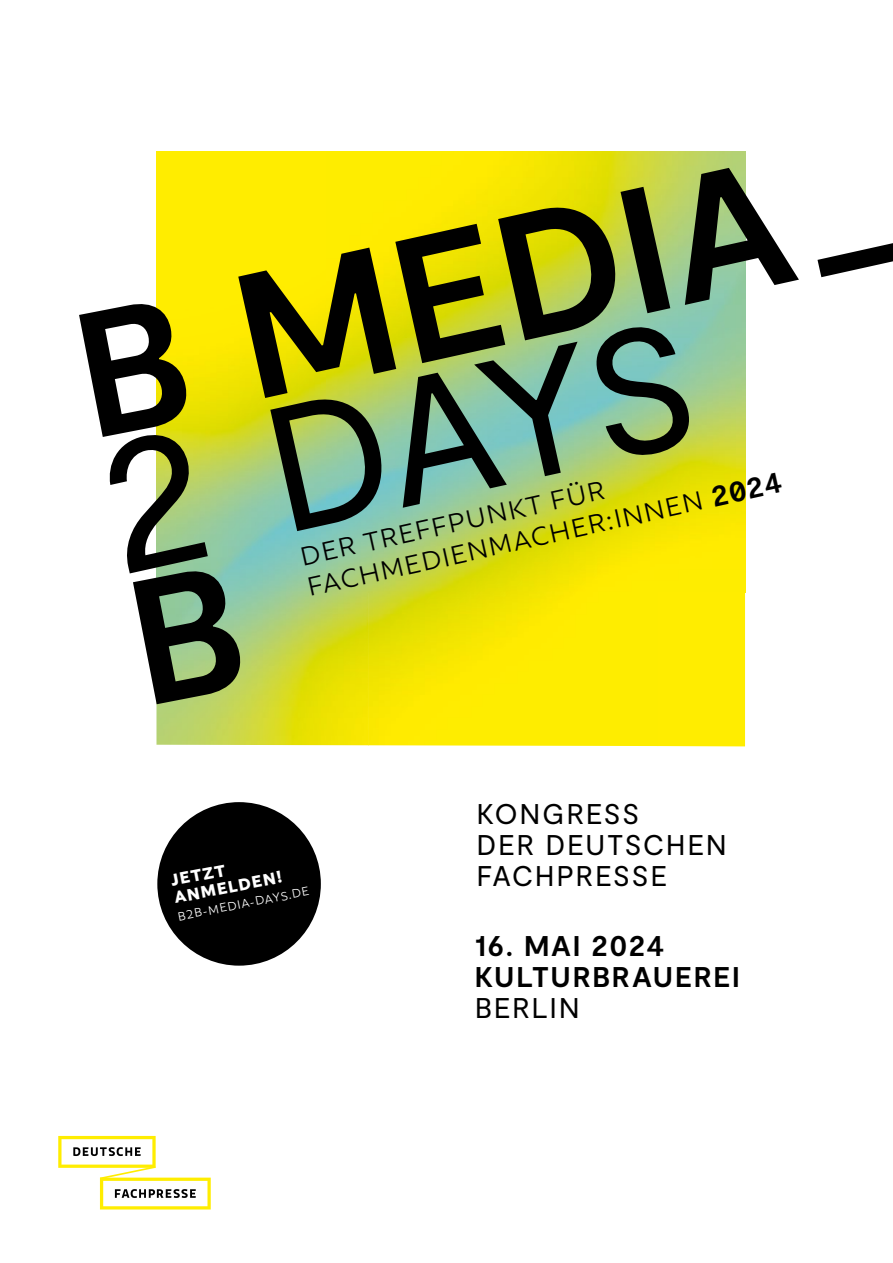
<style>
.page{position:relative;width:893px;height:1263px;background:#fff}
.page>*{position:absolute;margin:0;border:0;box-sizing:border-box;transform-origin:0 0}
.t1{font:700 177.6px "Moderat";color:#000}
.t2{font:177.6px "Moderat";color:#000}
.t3{font:28.5px/32px "Rebrand Txt";color:#000}
.t4{font:28.5px/30.9px "Moderat";letter-spacing:.055em;color:#000}
.t5{font:700 28.5px/31.2px "Moderat";letter-spacing:.06em;color:#000}
.t6{font:900 18px/17.5px "Rebrand Txt";color:#fff}
.t7{font:13.05px "Rebrand Txt";color:#fff}
.s1{font-family:"Moderat";font-weight:700}
</style>
<div class="page">
<div style="left:157px;top:802px;width:164px;height:164px;background:#000;border-radius:50%"></div>
<svg style="left:58px;top:1136px;width:153px;height:73px"></svg>
<img style="left:156px;top:152px;width:589px;height:594px">
<svg style="left:817px;top:243px;width:76px;height:34px"></svg>
<svg style="left:79px;top:300px;width:165px;height:404px"></svg>
<h1 class="t1" style="left:218px;top:237px;width:564px;rotate:-12deg">MEDIA</h1>
<h1 class="t2" style="left:247px;top:371px;width:437px;rotate:-12deg">DAYS</h1>
<p class="t3" style="left:297px;top:542px;width:486px;rotate:-13deg">DER TREFFPUNKT FÜR<br>FACHMEDIENMACHER:INNEN <span class="s1">2024</span></p>
<p class="t6" style="left:169px;top:872px;width:111px;rotate:-11deg">JETZT<br>ANMELDEN!</p>
<p class="t7" style="left:177px;top:909px;width:135px;rotate:-11deg">B2B-MEDIA-DAYS.DE</p>
<p class="t4" style="left:477px;top:800px;width:252px">KONGRESS<br>DER DEUTSCHEN<br>FACHPRESSE</p>
<p class="t5" style="left:475px;top:932px;width:267px">16. MAI 2024<br>KULTURBRAUEREI</p>
<p class="t4" style="left:475px;top:994px;width:107px">BERLIN</p>
</div>
